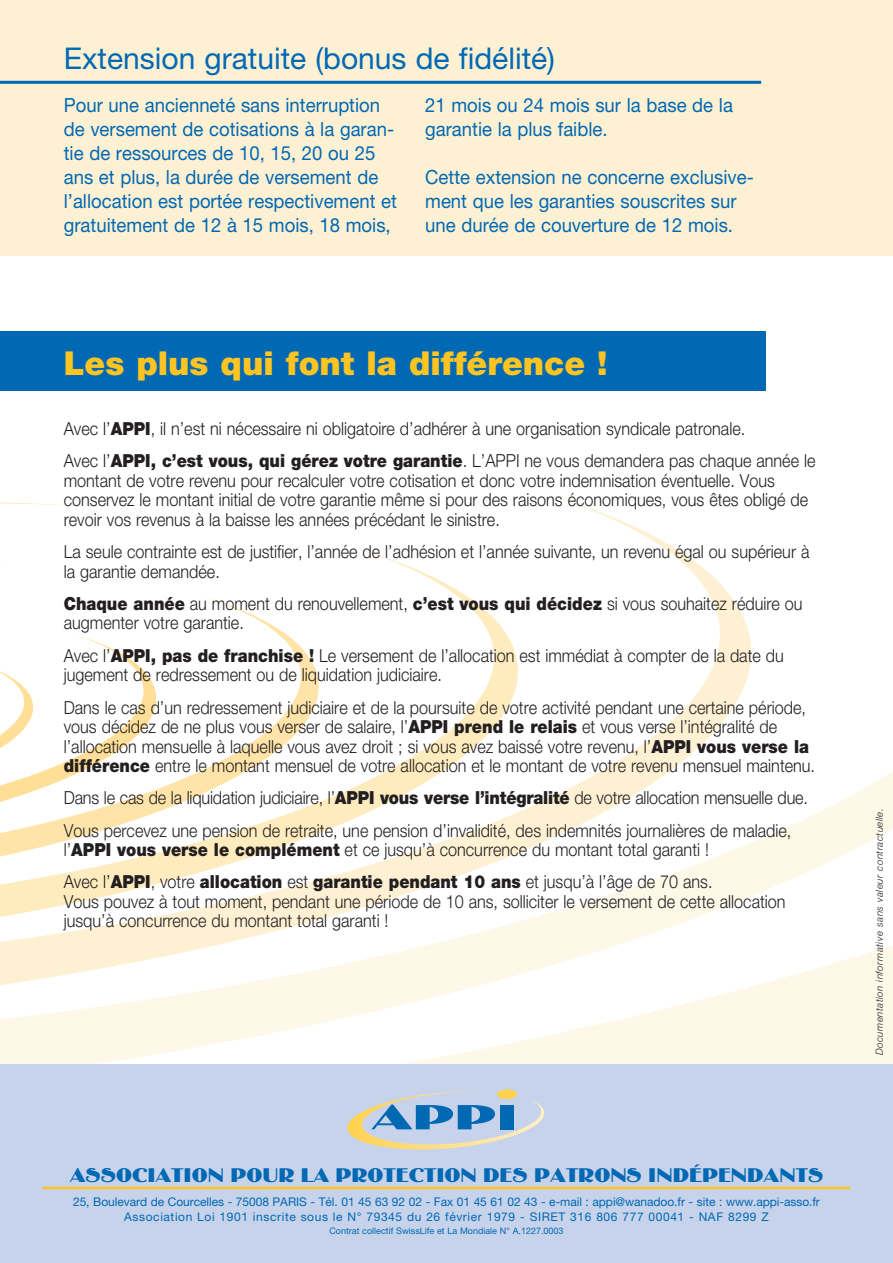
<style>
.page{position:relative;width:893px;height:1263px;background:#fff}
.page>*{position:absolute;margin:0;border:0;box-sizing:border-box;transform-origin:0 0}
.t1{font:900 33px "Helvetica Neue";color:#fec422}
.t2{font:30px "Helvetica Neue";color:#0168b3}
.t3{font:19.5px/24px "Helvetica Neue";color:#0168b3;scale:.95 1}
.t4{font:300 18px/19.5px "Helvetica Neue";color:#231f20;scale:.9 1}
.t5{font:18px "Binner Poster";color:#0168b3;scale:1.15 1}
.t6{font:12px/15px "Helvetica Neue";letter-spacing:-.005em;color:#0168b3;text-align:center}
.t7{font:italic 300 9.75px "Helvetica Neue";letter-spacing:.045em;color:#231f20}
.t8{font:9px "Helvetica Neue";color:#0168b3}
.s1{font-weight:900}
</style>
<div class="page">
<div style="left:0;top:0;width:893px;height:255px;background:#fef1d3"></div>
<div style="left:0;top:332px;width:765px;height:59px;background:#0168b3"></div>
<svg style="left:0;top:495px;width:893px;height:570px"></svg>
<div style="left:0;top:1065px;width:893px;height:198px;background:#c6d3eb"></div>
<hr style="left:43px;top:1187px;width:807px;height:2px;background:#fec422">
<svg style="left:497px;top:1089px;width:20px;height:10px"></svg>
<svg style="left:347px;top:1091px;width:198px;height:59px"></svg>
<div style="left:500px;top:1105px;width:14px;height:24px;background:#0168b3"></div>
<hr style="left:0;top:81px;width:761px;height:3px;background:#0168b3">
<h2 class="t2" style="left:64px;top:41px;width:493px">Extension gratuite (bonus de fidélité)</h2>
<p class="t3" style="left:64px;top:93px;width:352px">Pour une ancienneté sans interruption de versement de cotisations à la garan&shy;tie de ressources de 10, 15, 20 ou 25 ans et plus, la durée de versement de l’allocation est portée respectivement et gratuitement de 12 à 15 mois, 18 mois,</p>
<p class="t3" style="left:425px;top:93px;width:325px">21 mois ou 24 mois sur la base de la garantie la plus faible.</p>
<p class="t3" style="left:425px;top:165px;width:347px">Cette extension ne concerne exclusive&shy;ment que les garanties souscrites sur une durée de couverture de 12 mois.</p>
<h1 class="t1" style="left:64px;top:344px;width:545px">Les plus qui font la différence !</h1>
<p class="t4" style="left:64px;top:412px;width:837px;line-height:32.2px">Avec l’<span class="s1">APPI</span>, il n’est ni nécessaire ni obligatoire d’adhérer à une organisation syndicale patronale.<br>Avec l’<span class="s1">APPI, c’est vous, qui gérez votre garantie</span>. L’APPI ne vous demandera pas chaque année le</p>
<p class="t4" style="left:64px;top:470px;width:828px">montant de votre revenu pour recalculer votre cotisation et donc votre indemnisation éventuelle. Vous conservez le montant initial de votre garantie même si pour des raisons économiques, vous êtes obligé de revoir vos revenus à la baisse les années précédant le sinistre.</p>
<p class="t4" style="left:64px;top:542px;width:830px">La seule contrainte est de justifier, l’année de l’adhésion et l’année suivante, un revenu égal ou supérieur à la garantie demandée.</p>
<p class="t4" style="left:64px;top:593px;width:822px"><span class="s1">Chaque année</span> au moment du renouvellement, <span class="s1">c’est vous qui décidez</span> si vous souhaitez réduire ou augmenter votre garantie.</p>
<p class="t4" style="left:64px;top:645px;width:802px">Avec l’<span class="s1">APPI, pas de franchise !</span> Le versement de l’allocation est immédiat à compter de la date du jugement de redressement ou de liquidation judiciaire.</p>
<p class="t4" style="left:64px;top:697px;width:836px">Dans le cas d’un redressement judiciaire et de la poursuite de votre activité pendant une certaine période, vous décidez de ne plus vous verser de salaire, l’<span class="s1">APPI prend le relais</span> et vous verse l’intégralité de l’allocation mensuelle à laquelle vous avez droit ; si vous avez baissé votre revenu, l’<span class="s1">APPI vous verse la différence</span> entre le montant mensuel de votre allocation et le montant de votre revenu mensuel maintenu.</p>
<p class="t4" style="left:64px;top:781px;width:828px;line-height:32.2px">Dans le cas de la liquidation judiciaire, l’<span class="s1">APPI vous verse l’intégralité</span> de votre allocation mensuelle due.<br>Vous percevez une pension de retraite, une pension d’invalidité, des indemnités journalières de maladie,</p>
<p class="t4" style="left:64px;top:833px;width:722px;line-height:32.2px">l’<span class="s1">APPI vous verse le complément</span> et ce jusqu’à concurrence du montant total garanti !<br>Avec l’<span class="s1">APPI</span>, votre <span class="s1">allocation</span> est <span class="s1">garantie pendant 10 ans</span> et jusqu’à l’âge de 70 ans.</p>
<p class="t4" style="left:64px;top:891px;width:803px">Vous pouvez à tout moment, pendant une période de 10 ans, solliciter le versement de cette allocation jusqu’à concurrence du montant total garanti !</p>
<p class="t5" style="left:70px;top:1164px;width:657px">ASSOCIATION POUR LA PROTECTION DES PATRONS INDÉPENDANTS</p>
<p class="t6" style="left:73px;top:1194px;width:748px">25, Boulevard de Courcelles - 75008 PARIS - Tél. 01 45 63 92 02 - Fax 01 45 61 02 43 - e-mail : appi@wanadoo.fr - site : www.appi-asso.fr<br>Association Loi 1901 inscrite sous le N° 79345 du 26 février 1979 - SIRET 316 806 777 00041 - NAF 8299 Z</p>
<p class="t8" style="left:329px;top:1225px;width:236px">Contrat collectif SwissLife et La Mondiale N° A.1227.0003</p>
<p class="t7" style="left:873px;top:1055px;width:249px;rotate:-90deg">Documentation informative sans valeur contractuelle.</p>
</div>
